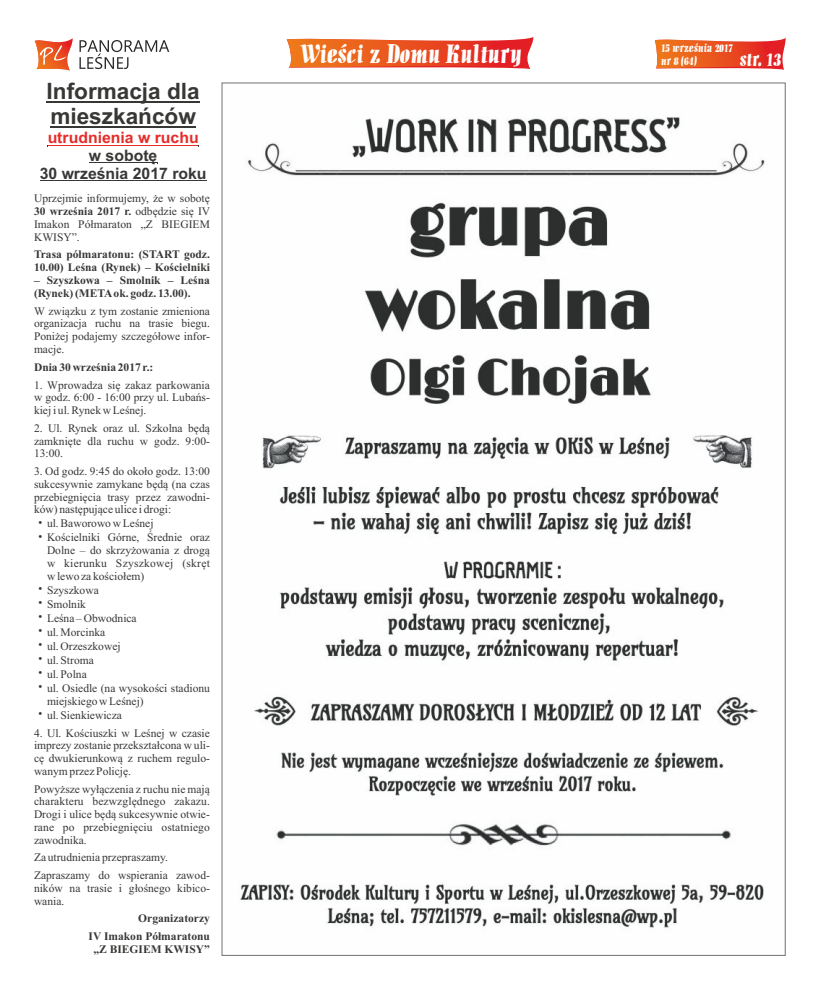
<style>
.page{position:relative;width:820px;height:993px;background:#fff}
.page>*{position:absolute;margin:0;border:0;box-sizing:border-box;transform-origin:0 0}
.t1{font:24px "Alto";color:#fefefe}
.t2{font:700 22.6px/25.2px "Arial";color:#373736}
.t3{font:18px "Alto";color:#fefefe}
.t4{font:700 15.8px/17.6px "Arial";color:#373736;text-align:center}
.t5{font:700 15.8px "Arial";color:#e52d29}
.t6{font:11.5px/12.7px "Times New Roman";color:#373736;text-align:justify}
.t7{font:700 11.5px/12.7px "Times New Roman";color:#373736}
.t8{font:11px/13.3px "Alto";color:#fefefe}
.s1{font-weight:700}
</style>
<div class="page">
<svg style="left:35px;top:38px;width:38px;height:32px"></svg>
<svg style="left:79px;top:40px;width:90px;height:29px"></svg>
<svg style="left:654px;top:38px;width:131px;height:32px;background:#eb6842"></svg>
<img style="left:240px;top:82px;width:546px;height:873px">
<hr style="left:47px;top:101px;width:153px;height:1px;background:#373736">
<hr style="left:50px;top:126px;width:146px;height:1px;background:#373736">
<hr style="left:48px;top:145px;width:150px;height:1px;background:#e52d29">
<hr style="left:89px;top:162px;width:68px;height:1px;background:#373736">
<hr style="left:40px;top:180px;width:166px;height:1px;background:#373736">
<svg style="left:286px;top:37px;width:247px;height:32px;background:#eb6742"></svg>
<h2 class="t2" style="left:47px;top:80px;width:154px">Informacja dla mieszkańców</h2>
<h3 class="t5" style="left:48px;top:132px;width:152px">utrudnienia w ruchu</h3>
<h3 class="t4" style="left:40px;top:148px;width:168px">w sobotę<br>30 września 2017 roku</h3>
<p class="t6" style="left:34px;top:193px;width:177px">Uprzejmie informujemy, że w sobotę <span class="s1">30 września 2017 r.</span> odbędzie się IV Imakon Półmaraton „Z BIEGIEM KWISY”.</p>
<p class="t7" style="left:34px;top:249px;width:177px">Trasa półmaratonu: (START godz.<br>10.00) Leśna (Rynek) – Kościelniki</p>
<p class="t7" style="left:34px;top:275px;width:177px">– Szyszkowa – Smolnik – Leśna (Rynek) (METAok. godz. 13.00).</p>
<p class="t6" style="left:34px;top:305px;width:177px">W związku z tym zostanie zmieniona organizacja ruchu na trasie biegu.<br>Poniżej podajemy szczegółowe infor&shy;macje.</p>
<p class="t7" style="left:34px;top:361px;width:121px">Dnia 30 września 2017 r.:</p>
<p class="t6" style="left:34px;top:379px;width:177px">1. Wprowadza się zakaz parkowania w godz. 6:00 - 16:00 przy ul. Lubańs&shy;kiej i ul. Rynek w Leśnej.</p>
<p class="t6" style="left:34px;top:422px;width:177px">2. Ul. Rynek oraz ul. Szkolna będą zamknięte dla ruchu w godz. 9:00- 13:00.</p>
<p class="t6" style="left:34px;top:466px;width:177px">3. Od godz. 9:45 do około godz. 13:00 sukcesywnie zamykane będą (na czas przebiegnięcia trasy przez zawodni&shy;ków) następujące ulice i drogi:</p>
<p class="t6" style="left:47px;top:517px;width:164px;line-height:14px">ul. Baworowo w Leśnej<br>Kościelniki Górne, Średnie oraz</p>
<p class="t6" style="left:47px;top:545px;width:164px">Dolne – do skrzyżowania z drogą w kierunku Szyszkowej (skręt w lewo za kościołem)</p>
<p class="t6" style="left:47px;top:583px;width:164px;line-height:14px;text-align:left">Szyszkowa<br>Smolnik<br>Leśna – Obwodnica<br>ul. Morcinka<br>ul. Orzeszkowej<br>ul. Stroma<br>ul. Polna<br>ul. Osiedle (na wysokości stadionu</p>
<p class="t6" style="left:47px;top:694px;width:98px;line-height:14px">miejskiego w Leśnej) ul. Sienkiewicza</p>
<p class="t6" style="left:34px;top:727px;width:177px">4. Ul. Kościuszki w Leśnej w czasie imprezy zostanie przekształcona w uli&shy;cę dwukierunkową z ruchem regulo&shy;wanym przez Policję.</p>
<p class="t6" style="left:34px;top:783px;width:177px">Powyższe wyłączenia z ruchu nie mają charakteru bezwzględnego zakazu.<br>Drogi i ulice będą sukcesywnie otwie&shy;rane po przebiegnięciu ostatniego zawodnika.</p>
<p class="t6" style="left:34px;top:849px;width:177px;line-height:17.8px">Za utrudnienia przepraszamy.<br>Zapraszamy do wspierania zawod-</p>
<p class="t6" style="left:34px;top:882px;width:177px">ników na trasie i głośnego kibico&shy;wania.</p>
<p class="t7" style="left:89px;top:910px;width:123px;line-height:17.5px;text-align:right">Organizatorzy<br>IV Imakon Półmaratonu</p>
<p class="t7" style="left:93px;top:943px;width:118px">„Z BIEGIEM KWISY”</p>
<h1 class="t1" style="left:299px;top:43px;width:223px">Wieści z Domu Kultury</h1>
<p class="t8" style="left:660px;top:42px;width:73px">15 września 2017 nr 8 (64)</p>
<h3 class="t3" style="left:739px;top:52px;width:43px">str. 13</h3>
</div>
